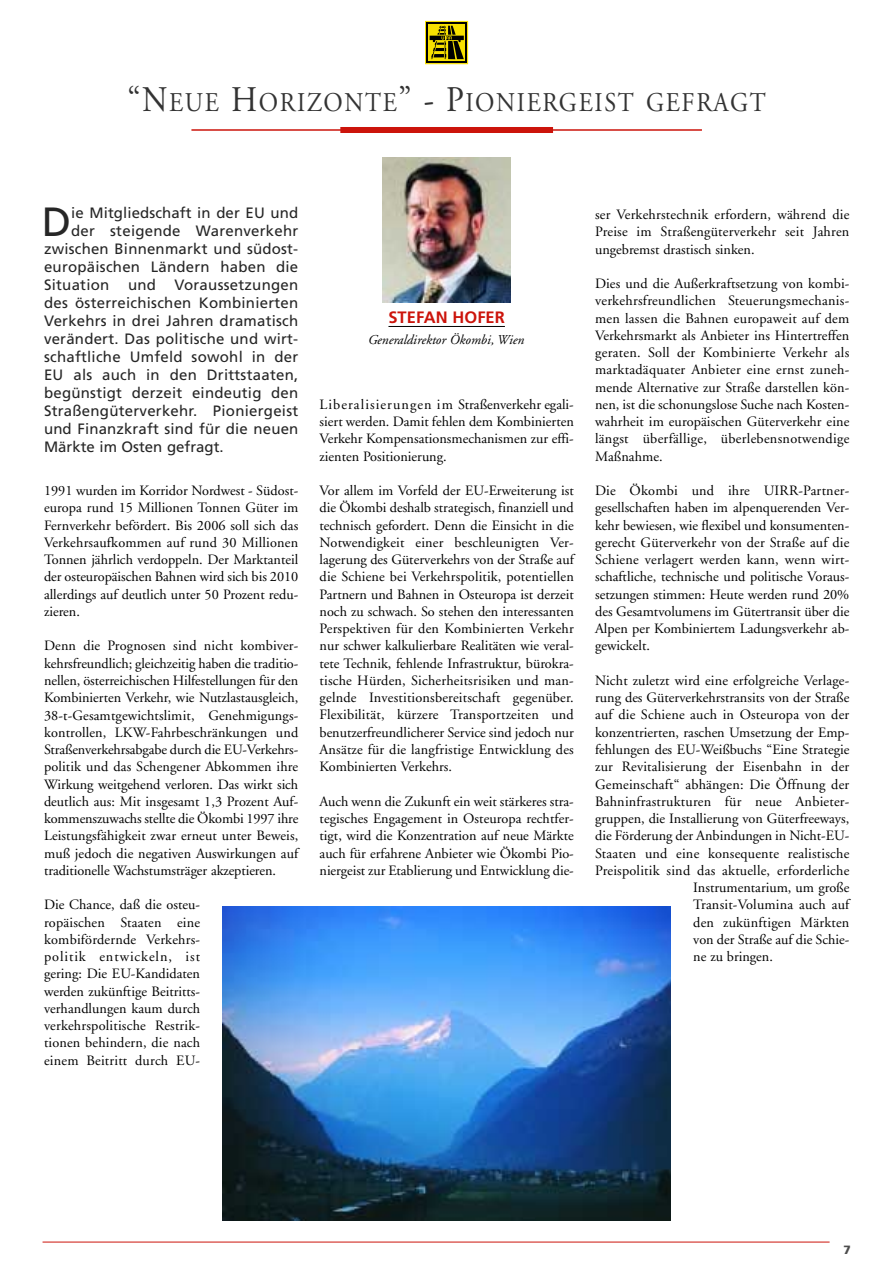
<style>
.page{position:relative;width:893px;height:1262px;background:#fff}
.page>*{position:absolute;margin:0;border:0;box-sizing:border-box;transform-origin:0 0}
.t1{font:40.8px "Frutiger";color:#262626}
.t2{font:27px "Adobe Garamond";letter-spacing:.065em;color:#333;scale:.9 1}
.t3{font:700 16.5px "Frutiger";color:#cc140b}
.t4{font:15px "Frutiger";letter-spacing:.015em;color:#262626}
.t5{font:14.25px/17.2px "Adobe Garamond";color:#000;text-align:justify}
.t6{font:italic 13.5px "Adobe Garamond";color:#000}
.t7{font:900 12px "Frutiger";color:#4d4d4d}
.s1{font-size:36px}
</style>
<div class="page">
<hr style="left:388px;top:326px;width:117px;height:1px;background:#000">
<img style="left:223px;top:906px;width:447px;height:314px">
<div style="left:340px;top:127px;width:213px;height:6px;background:#cc140b"></div>
<hr style="left:191px;top:129px;width:511px;height:2px;background:#cc140b">
<hr style="left:43px;top:1241px;width:786px;height:1px;background:#cc140b">
<img style="left:383px;top:157px;width:127px;height:145px">
<svg style="left:425px;top:21px;width:42px;height:43px"></svg>
<div style="left:426px;top:22px;width:40px;height:41px;background:linear-gradient(to bottom,#f7e000,#f7e000)"></div>
<svg style="left:428px;top:24px;width:36px;height:37px"></svg>
<svg style="left:429px;top:26px;width:35px;height:33px"></svg>
<h2 class="t2" style="left:127px;top:92px;width:711px"><span class="s1">“N</span>EUE <span class="s1">H</span>ORIZONTE<span class="s1">” - P</span>IONIERGEIST GEFRAGT</h2>
<h1 class="t1" style="left:42px;top:206px;width:31px">D</h1>
<p class="t4" style="left:71px;top:207px;width:228px">ie Mitgliedschaft in der EU und</p>
<p class="t4" style="left:71px;top:225px;width:228px">der steigende Warenverkehr</p>
<p class="t4" style="left:44px;top:243px;width:256px">zwischen Binnenmarkt und südost-</p>
<p class="t4" style="left:44px;top:261px;width:256px">europäischen Ländern haben die</p>
<p class="t4" style="left:44px;top:279px;width:256px">Situation und Voraussetzungen</p>
<p class="t4" style="left:44px;top:297px;width:256px">des österreichischen Kombinierten</p>
<p class="t4" style="left:44px;top:315px;width:256px">Verkehrs in drei Jahren dramatisch</p>
<p class="t4" style="left:44px;top:333px;width:256px">verändert. Das politische und wirt-</p>
<p class="t4" style="left:44px;top:351px;width:256px">schaftliche Umfeld sowohl in der</p>
<p class="t4" style="left:44px;top:369px;width:256px">EU als auch in den Drittstaaten,</p>
<p class="t4" style="left:44px;top:387px;width:256px">begünstigt derzeit eindeutig den</p>
<p class="t4" style="left:44px;top:405px;width:256px">Straßengüterverkehr. Pioniergeist</p>
<p class="t4" style="left:44px;top:423px;width:256px">und Finanzkraft sind für die neuen</p>
<p class="t4" style="left:44px;top:441px;width:181px">Märkte im Osten gefragt.</p>
<p class="t5" style="left:44px;top:483px;width:256px">1991 wurden im Korridor Nordwest - Südost&shy;europa rund 15 Millionen Tonnen Güter im Fernverkehr befördert. Bis 2006 soll sich das Verkehrsaufkommen auf rund 30 Millionen Tonnen jährlich verdoppeln. Der Marktanteil der osteuropäischen Bahnen wird sich bis 2010 allerdings auf deutlich unter 50 Prozent redu&shy;zieren.</p>
<p class="t5" style="left:44px;top:638px;width:256px">Denn die Prognosen sind nicht kombiver&shy;kehrsfreundlich; gleichzeitig haben die traditio&shy;nellen, österreichischen Hilfestellungen für den Kombinierten Verkehr, wie Nutzlastausgleich, 38-t-Gesamtgewichtslimit, Genehmigungs&shy;kontrollen, LKW-Fahrbeschränkungen und Straßenverkehrsabgabe durch die EU-Verkehrs&shy;politik und das Schengener Abkommen ihre Wirkung weitgehend verloren. Das wirkt sich deutlich aus: Mit insgesamt 1,3 Prozent Auf&shy;kommenszuwachs stellte die Ökombi 1997 ihre Leistungsfähigkeit zwar erneut unter Beweis, muß jedoch die negativen Auswirkungen auf traditionelle Wachstumsträger akzeptieren.</p>
<p class="t5" style="left:44px;top:897px;width:157px">Die Chance, daß die osteu&shy;ropäischen Staaten eine kombifördernde Verkehrs&shy;politik entwickeln, ist gering: Die EU-Kandidaten werden zukünftige Beitritts&shy;verhandlungen kaum durch verkehrspolitische Restrik&shy;tionen behindern, die nach einem Beitritt durch EU-</p>
<p class="t3" style="left:388px;top:311px;width:118px">STEFAN HOFER</p>
<p class="t6" style="left:368px;top:334px;width:158px">Generaldirektor Ökombi, Wien</p>
<p class="t5" style="left:319px;top:397px;width:256px">Liberalisierungen im Straßenverkehr egali&shy;siert werden. Damit fehlen dem Kombinierten Verkehr Kompensationsmechanismen zur effi&shy;zienten Positionierung.</p>
<p class="t5" style="left:319px;top:483px;width:256px">Vor allem im Vorfeld der EU-Erweiterung ist die Ökombi deshalb strategisch, finanziell und technisch gefordert. Denn die Einsicht in die Notwendigkeit einer beschleunigten Ver&shy;lagerung des Güterverkehrs von der Straße auf die Schiene bei Verkehrspolitik, potentiellen Partnern und Bahnen in Osteuropa ist derzeit noch zu schwach. So stehen den interessanten Perspektiven für den Kombinierten Verkehr nur schwer kalkulierbare Realitäten wie veral&shy;tete Technik, fehlende Infrastruktur, bürokra&shy;tische Hürden, Sicherheitsrisiken und man&shy;gelnde Investitionsbereitschaft gegenüber.<br>Flexibilität, kürzere Transportzeiten und benutzerfreundlicherer Service sind jedoch nur Ansätze für die langfristige Entwicklung des Kombinierten Verkehrs.</p>
<p class="t5" style="left:319px;top:794px;width:256px">Auch wenn die Zukunft ein weit stärkeres stra&shy;tegisches Engagement in Osteuropa rechtfer&shy;tigt, wird die Konzentration auf neue Märkte auch für erfahrene Anbieter wie Ökombi Pio&shy;niergeist zur Etablierung und Entwicklung die-</p>
<p class="t5" style="left:595px;top:207px;width:256px">ser Verkehrstechnik erfordern, während die Preise im Straßengüterverkehr seit Jahren ungebremst drastisch sinken.</p>
<p class="t5" style="left:595px;top:276px;width:256px">Dies und die Außerkraftsetzung von kombi&shy;verkehrsfreundlichen Steuerungsmechanis&shy;men lassen die Bahnen europaweit auf dem Verkehrsmarkt als Anbieter ins Hintertreffen geraten. Soll der Kombinierte Verkehr als marktadäquater Anbieter eine ernst zuneh&shy;mende Alternative zur Straße darstellen kön&shy;nen, ist die schonungslose Suche nach Kosten&shy;wahrheit im europäischen Güterverkehr eine längst überfällige, überlebensnotwendige Maßnahme.</p>
<p class="t5" style="left:595px;top:483px;width:256px">Die Ökombi und ihre UIRR-Partner&shy;gesellschaften haben im alpenquerenden Ver&shy;kehr bewiesen, wie flexibel und konsumenten&shy;gerecht Güterverkehr von der Straße auf die Schiene verlagert werden kann, wenn wirt&shy;schaftliche, technische und politische Voraus&shy;setzungen stimmen: Heute werden rund 20% des Gesamtvolumens im Gütertransit über die Alpen per Kombiniertem Ladungsverkehr ab&shy;gewickelt.</p>
<p class="t5" style="left:595px;top:673px;width:256px">Nicht zuletzt wird eine erfolgreiche Verlage-</p>
<p class="t5" style="left:595px;top:690px;width:256px">rung des Güterverkehrstransits von der Straße</p>
<p class="t5" style="left:595px;top:707px;width:256px">auf die Schiene auch in Osteuropa von der</p>
<p class="t5" style="left:595px;top:725px;width:256px">konzentrierten, raschen Umsetzung der Emp-</p>
<p class="t5" style="left:595px;top:742px;width:256px">fehlungen des EU-Weißbuchs “Eine Strategie</p>
<p class="t5" style="left:595px;top:759px;width:256px">zur Revitalisierung der Eisenbahn in der</p>
<p class="t5" style="left:595px;top:776px;width:256px">Gemeinschaft“ abhängen: Die Öffnung der</p>
<p class="t5" style="left:595px;top:794px;width:256px">Bahninfrastrukturen für neue Anbieter-</p>
<p class="t5" style="left:595px;top:811px;width:256px">gruppen, die Installierung von Güterfreeways,</p>
<p class="t5" style="left:595px;top:828px;width:256px">die Förderung der Anbindungen in Nicht-EU-</p>
<p class="t5" style="left:595px;top:845px;width:256px">Staaten und eine konsequente realistische</p>
<p class="t5" style="left:595px;top:863px;width:256px">Preispolitik sind das aktuelle, erforderliche</p>
<p class="t5" style="left:693px;top:880px;width:157px">Instrumentarium, um große</p>
<p class="t5" style="left:693px;top:897px;width:157px">Transit-Volumina auch auf</p>
<p class="t5" style="left:693px;top:914px;width:157px">den zukünftigen Märkten</p>
<p class="t5" style="left:693px;top:932px;width:157px">von der Straße auf die Schie-</p>
<p class="t5" style="left:693px;top:949px;width:81px">ne zu bringen.</p>
<p class="t7" style="left:843px;top:1245px;width:9px">7</p>
</div>
